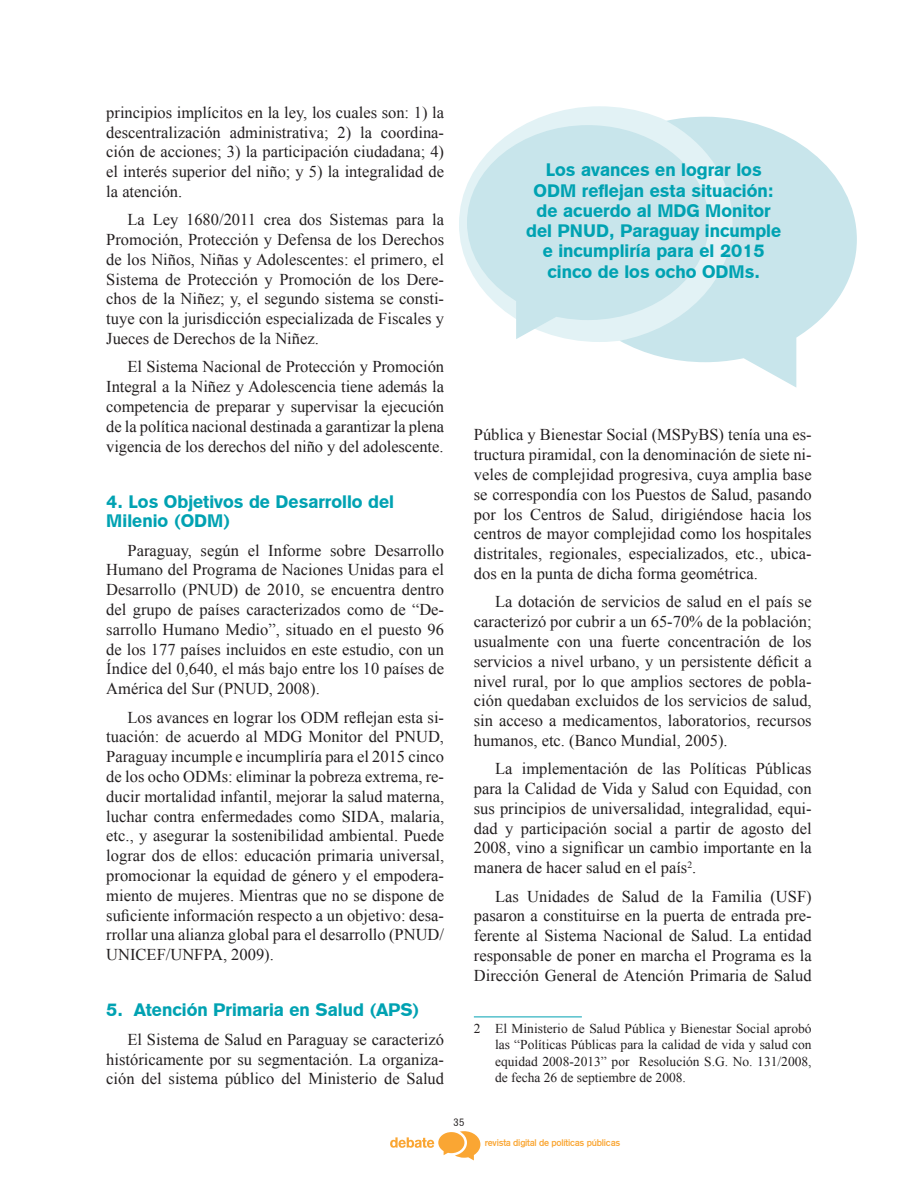
<style>
.page{position:relative;width:918px;height:1188px;background:#fff}
.page>*{position:absolute;margin:0;border:0;box-sizing:border-box;transform-origin:0 0}
.t1{font:18px/20.2px "Gothic 725 BT Black A";color:#00a2b2}
.t2{font:16.5px/19.8px "Times New Roman";color:#231f20;text-align:justify}
.t3{font:13.5px/16.2px "Times New Roman";color:#231f20;text-align:justify}
.t4{font:10.5px "Gothic 720 BT Roman B";color:#231f20}
.t5{font:9.6px "Gothic 725 BT Bold A";letter-spacing:-.025em;color:#faa633}
</style>
<div class="page">
<svg style="left:390px;top:1131px;width:90px;height:29px"></svg>
<hr style="left:474px;top:1017px;width:108px;height:1px;background:#00a2b2">
<div style="left:459px;top:106px;width:281px;height:236px;background:#e2f2f5;border-radius:50%"></div>
<svg style="left:620px;top:117px;width:237px;height:270px;fill:#c8e5eb"></svg>
<svg style="left:467px;top:125px;width:242px;height:214px;fill:#c8e5eb"></svg>
<p class="t2" style="left:106px;top:102px;width:339px">principios implícitos en la ley, los cuales son: 1) la descentralización administrativa; 2) la coordina&shy;ción de acciones; 3) la participación ciudadana; 4) el interés superior del niño; y 5) la integralidad de la atención.</p>
<p class="t2" style="left:106px;top:210px;width:339px;text-indent:21px">La Ley 1680/2011 crea dos Sistemas para la Promoción, Protección y Defensa de los Derechos de los Niños, Niñas y Adolescentes: el primero, el Sistema de Protección y Promoción de los Dere&shy;chos de la Niñez; y, el segundo sistema se consti&shy;tuye con la jurisdicción especializada de Fiscales y Jueces de Derechos de la Niñez.</p>
<p class="t2" style="left:106px;top:357px;width:339px;text-indent:21px">El Sistema Nacional de Protección y Promoción Integral a la Niñez y Adolescencia tiene además la competencia de preparar y supervisar la ejecución de la política nacional destinada a garantizar la plena vigencia de los derechos del niño y del adolescente.</p>
<p class="t1" style="left:106px;top:492px;width:289px;line-height:19.5px">4. Los Objetivos de Desarrollo del<br>Milenio (ODM)</p>
<p class="t2" style="left:106px;top:540px;width:339px;text-indent:21px">Paraguay, según el Informe sobre Desarrollo Humano del Programa de Naciones Unidas para el Desarrollo (PNUD) de 2010, se encuentra dentro del grupo de países caracterizados como de “De&shy;sarrollo Humano Medio”, situado en el puesto 96 de los 177 países incluidos en este estudio, con un Índice del 0,640, el más bajo entre los 10 países de América del Sur (PNUD, 2008).</p>
<p class="t2" style="left:106px;top:707px;width:339px;text-indent:21px">Los avances en lograr los ODM reflejan esta si&shy;tuación: de acuerdo al MDG Monitor del PNUD, Paraguay incumple e incumpliría para el 2015 cinco de los ocho ODMs: eliminar la pobreza extrema, re&shy;ducir mortalidad infantil, mejorar la salud materna, luchar contra enfermedades como SIDA, malaria, etc., y asegurar la sostenibilidad ambiental. Puede lograr dos de ellos: educación primaria universal, promocionar la equidad de género y el empodera&shy;miento de mujeres. Mientras que no se dispone de suficiente información respecto a un objetivo: desa&shy;rrollar una alianza global para el desarrollo (PNUD/ UNICEF/UNFPA, 2009).</p>
<p class="t1" style="left:106px;top:1000px;width:315px">5. Atención Primaria en Salud (APS)</p>
<p class="t2" style="left:106px;top:1029px;width:339px;text-indent:21px">El Sistema de Salud en Paraguay se caracterizó históricamente por su segmentación. La organiza&shy;ción del sistema público del Ministerio de Salud</p>
<p class="t1" style="left:526px;top:160px;width:257px;text-align:center">Los avances en lograr los<br>ODM reflejan esta situación: de acuerdo al MDG Monitor del PNUD, Paraguay incumple e incumpliría para el 2015 cinco de los ocho ODMs.</p>
<p class="t2" style="left:474px;top:425px;width:339px">Pública y Bienestar Social (MSPyBS) tenía una es&shy;tructura piramidal, con la denominación de siete ni&shy;veles de complejidad progresiva, cuya amplia base se correspondía con los Puestos de Salud, pasando por los Centros de Salud, dirigiéndose hacia los centros de mayor complejidad como los hospitales distritales, regionales, especializados, etc., ubica&shy;dos en la punta de dicha forma geométrica.</p>
<p class="t2" style="left:474px;top:592px;width:339px;text-indent:21px">La dotación de servicios de salud en el país se caracterizó por cubrir a un 65-70% de la población; usualmente con una fuerte concentración de los servicios a nivel urbano, y un persistente déficit a nivel rural, por lo que amplios sectores de pobla&shy;ción quedaban excluidos de los servicios de salud, sin acceso a medicamentos, laboratorios, recursos humanos, etc. (Banco Mundial, 2005).</p>
<p class="t2" style="left:474px;top:759px;width:339px;text-indent:21px">La implementación de las Políticas Públicas para la Calidad de Vida y Salud con Equidad, con sus principios de universalidad, integralidad, equi&shy;dad y participación social a partir de agosto del 2008, vino a significar un cambio importante en la manera de hacer salud en el país<sup>2</sup>.</p>
<p class="t2" style="left:474px;top:886px;width:339px;text-indent:21px">Las Unidades de Salud de la Familia (USF) pasaron a constituirse en la puerta de entrada pre&shy;ferente al Sistema Nacional de Salud. La entidad responsable de poner en marcha el Programa es la Dirección General de Atención Primaria de Salud</p>
<p class="t3" style="left:495px;top:1020px;width:318px;text-indent:-21px">2 El Ministerio de Salud Pública y Bienestar Social aprobó las “Políticas Públicas para la calidad de vida y salud con equidad 2008-2013” por Resolución S.G. No. 131/2008, de fecha 26 de septiembre de 2008.</p>
<p class="t4" style="left:454px;top:1116px;width:12px">35</p>
<p class="t5" style="left:485px;top:1137px;width:137px">revista digital de políticas públicas</p>
</div>
